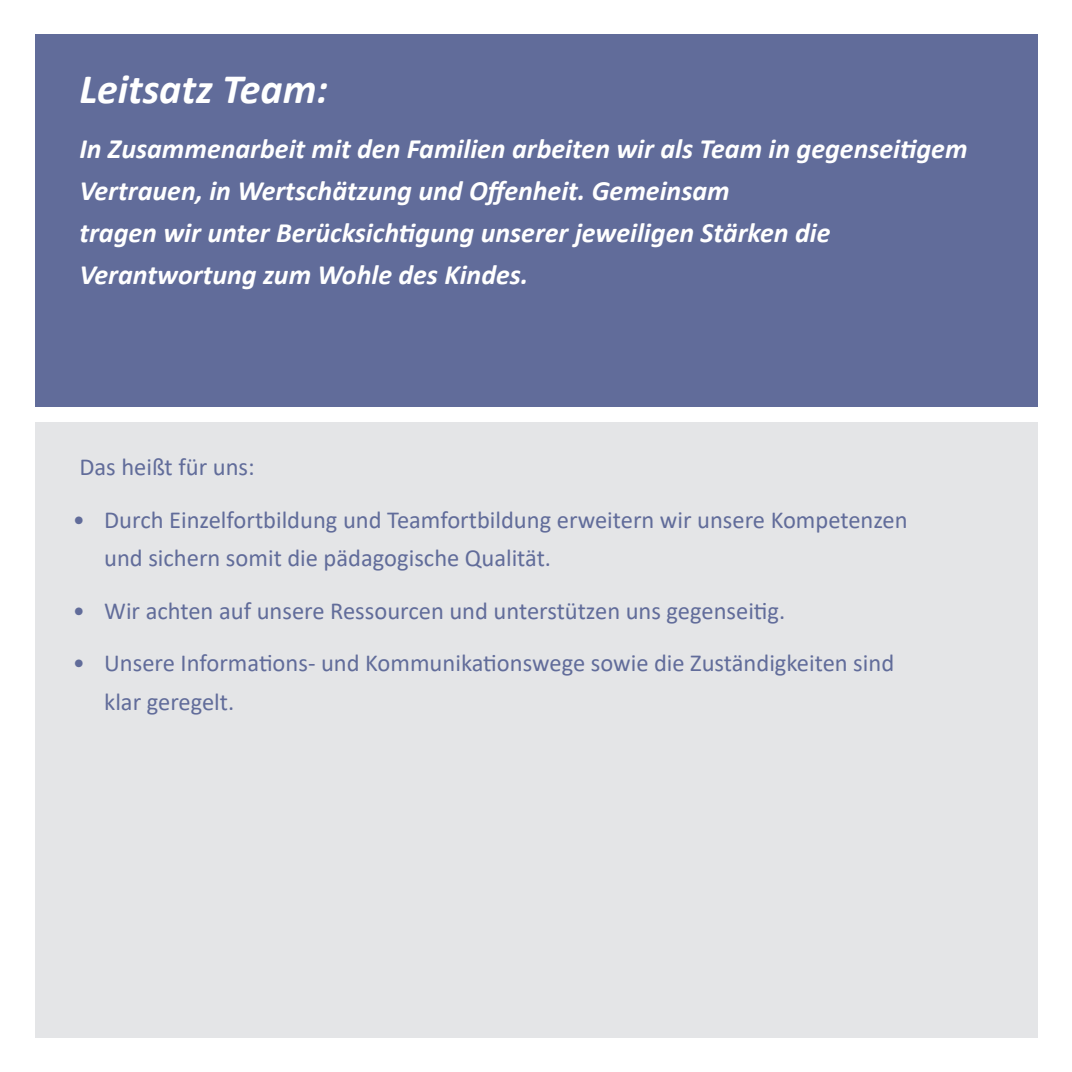
<style>
.page{position:relative;width:1072px;height:1072px;background:#fff}
.page>*{position:absolute;margin:0;border:0;box-sizing:border-box;transform-origin:0 0}
.t1{font:italic 700 42px "Calibri";color:#fff}
.t2{font:italic 700 28px/42px "Calibri";color:#fff}
.t3{font:24.5px/38.5px "Calibri";color:#616c9a}
</style>
<div class="page">
<div style="left:35px;top:35px;width:1002px;height:372px;background:#616c9a"></div>
<div style="left:35px;top:422px;width:1002px;height:615px;background:#e4e5e7"></div>
<p class="t1" style="left:79px;top:60px;width:250px">Leitsatz Team:</p>
<p class="t2" style="left:79px;top:127px;width:889px">In Zusammenarbeit mit den Familien arbeiten wir als Team in gegenseitigem<br>Vertrauen, in Wertschätzung und Offenheit. Gemeinsam<br>tragen wir unter Berücksichtigung unserer jeweiligen Stärken die</p>
<p class="t2" style="left:79px;top:253px;width:450px">Verantwortung zum Wohle des Kindes.</p>
<p class="t3" style="left:79px;top:447px;width:177px">Das heißt für uns:</p>
<p class="t3" style="left:104px;top:499px;width:805px;text-indent:-32px">• Durch Einzelfortbildung und Teamfortbildung erweitern wir unsere Kompetenzen und sichern somit die pädagogische Qualität.</p>
<p class="t3" style="left:73px;top:590px;width:714px">• Wir achten auf unsere Ressourcen und unterstützen uns gegenseitig.</p>
<p class="t3" style="left:104px;top:643px;width:791px;text-indent:-32px">• Unsere Informations- und Kommunikationswege sowie die Zuständigkeiten sind klar geregelt.</p>
</div>
